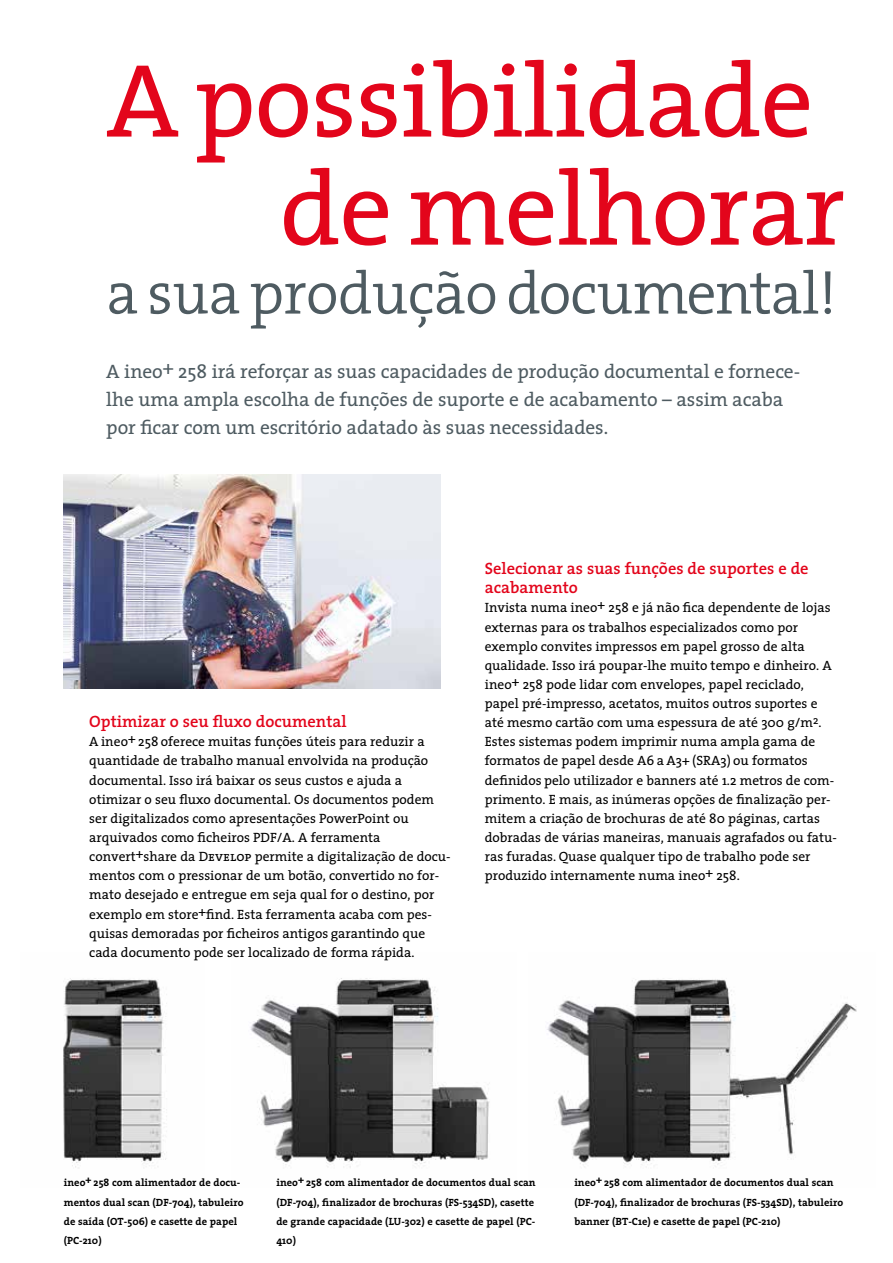
<style>
.page{position:relative;width:893px;height:1263px;background:#fff}
.page>*{position:absolute;margin:0;border:0;box-sizing:border-box;transform-origin:0 0}
.t1{font:105px/108px "The Serif";letter-spacing:-.01em;color:#e3051b;text-align:right}
.t2{font:300 60px "The Serif";letter-spacing:-.01em;color:#4e5b61}
.t3{font:19.5px/27.6px "The Serif";letter-spacing:-.005em;color:#4e5b61}
.t4{font:600 16.5px/19.2px "The Serif";color:#e3051b}
.t5{font:13.5px/19.2px "The Serif";color:#000}
.t6{font:700 10.5px/19.2px "The Serif";letter-spacing:.005em;color:#000}
.s1{font-family:"The Serif Caps"}
</style>
<div class="page">
<img style="left:547px;top:979px;width:310px;height:188px">
<img style="left:63px;top:978px;width:104px;height:190px">
<img style="left:250px;top:978px;width:240px;height:190px">
<img style="left:64px;top:474px;width:376px;height:215px">
<h1 class="t1" style="left:106px;top:48px;width:740px">A possibilidade de melhorar</h1>
<h2 class="t2" style="left:106px;top:255px;width:732px">a sua produção documental!</h2>
<h3 class="t3" style="left:106px;top:358px;width:695px">A ineo+ 258 irá reforçar as suas capacidades de produção documental e fornece&shy;lhe uma ampla escolha de funções de suporte e de acabamento – assim acaba por ficar com um escritório adatado às suas necessidades.</h3>
<p class="t4" style="left:89px;top:712px;width:259px">Optimizar o seu fluxo documental</p>
<p class="t5" style="left:89px;top:732px;width:363px">A ineo+ 258 oferece muitas funções úteis para reduzir a quantidade de trabalho manual envolvida na produção documental. Isso irá baixar os seus custos e ajuda a otimizar o seu fluxo documental. Os documentos podem ser digitalizados como apresentações PowerPoint ou arquivados como ficheiros PDF/A. A ferramenta convert+share da <span class="s1">Develop</span> permite a digitalização de docu&shy;mentos com o pressionar de um botão, convertido no for&shy;mato desejado e entregue em seja qual for o destino, por exemplo em store+find. Esta ferramenta acaba com pes&shy;quisas demoradas por ficheiros antigos garantindo que cada documento pode ser localizado de forma rápida.</p>
<p class="t4" style="left:485px;top:559px;width:325px">Selecionar as suas funções de suportes e de acabamento</p>
<p class="t5" style="left:485px;top:598px;width:354px">Invista numa ineo+ 258 e já não fica dependente de lojas externas para os trabalhos especializados como por exemplo convites impressos em papel grosso de alta qualidade. Isso irá poupar-lhe muito tempo e dinheiro. A ineo+ 258 pode lidar com envelopes, papel reciclado, papel pré-impresso, acetatos, muitos outros suportes e até mesmo cartão com uma espessura de até 300 g/m<sup>2</sup>.<br>Estes sistemas podem imprimir numa ampla gama de formatos de papel desde A6 a A3+ (SRA3) ou formatos definidos pelo utilizador e banners até 1.2 metros de com&shy;primento. E mais, as inúmeras opções de finalização per&shy;mitem a criação de brochuras de até 80 páginas, cartas dobradas de várias maneiras, manuais agrafados ou fatu&shy;ras furadas. Quase qualquer tipo de trabalho pode ser produzido internamente numa ineo+ 258.</p>
<p class="t6" style="left:64px;top:1173px;width:181px">ineo+ 258 com alimentador de docu&shy;mentos dual scan (DF-704), tabuleiro de saída (OT-506) e casette de papel (PC-210)</p>
<p class="t6" style="left:276px;top:1173px;width:261px">ineo+ 258 com alimentador de documentos dual scan (DF-704), finalizador de brochuras (FS-534SD), casette de grande capacidade (LU-302) e casette de papel (PC-410)</p>
<p class="t6" style="left:574px;top:1173px;width:270px">ineo+ 258 com alimentador de documentos dual scan (DF-704), finalizador de brochuras (FS-534SD), tabuleiro banner (BT-C1e) e casette de papel (PC-210)</p>
</div>
